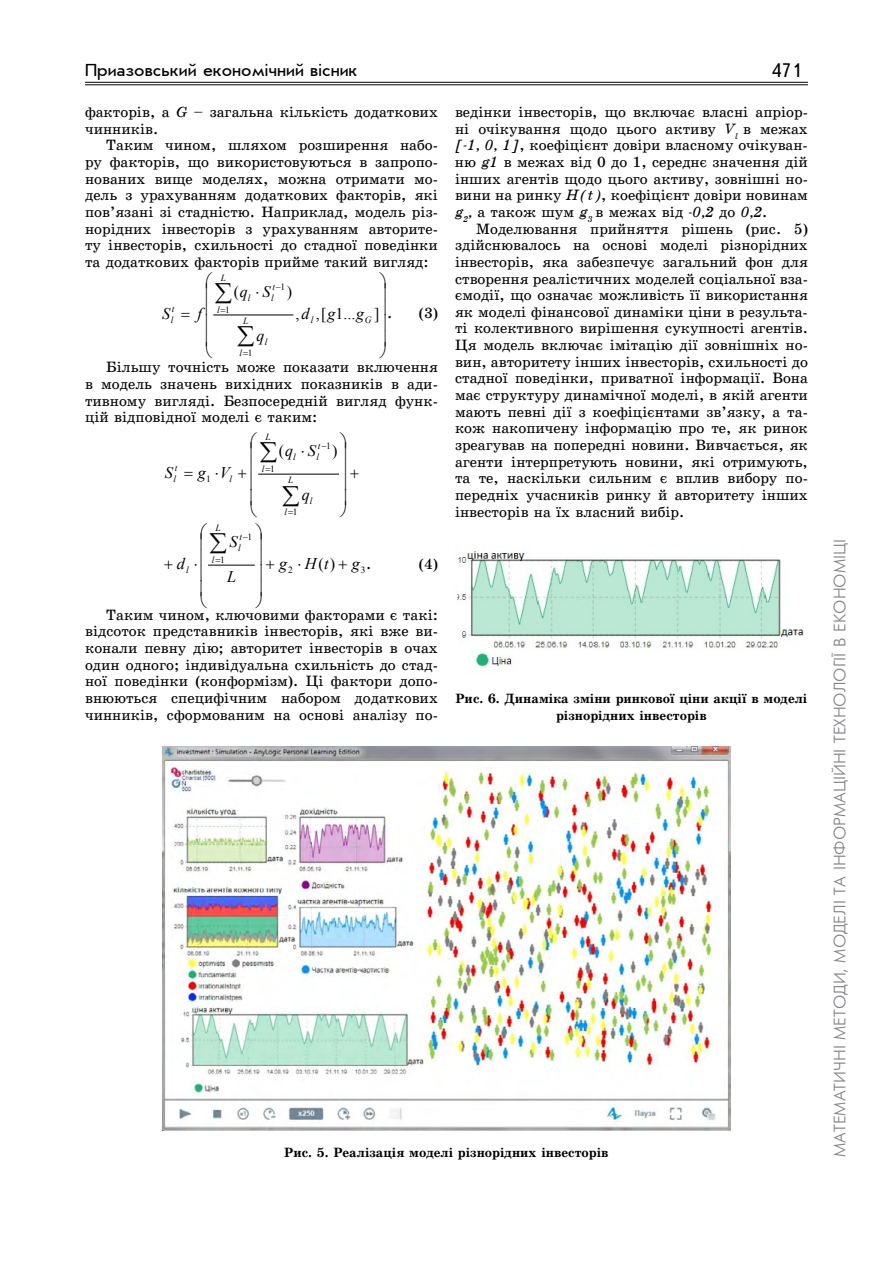
<style>
.page{position:relative;width:893px;height:1263px;background:#fff}
.page>*{position:absolute;margin:0;border:0;box-sizing:border-box;transform-origin:0 0}
.t1{font:19.5px "Ukrainian Text";color:#000}
.t2{font:18px "Ukrainian Journal Sans";color:#000}
.t3{font:16.5px "Ukrainian Futuris";color:#808285}
.t4{font:italic 16.2px "Times New Roman";color:#000}
.t5{font:16.2px "Times New Roman";color:#000}
.t6{font:15px/16.6px "Ukrainian School";color:#000;text-align:justify}
.t7{font:700 13.5px/16.6px "Ukrainian School";color:#000;text-align:center}
.t8{font:italic 9.45px/11.2px "Times New Roman";color:#000}
.t9{font:9.45px "Times New Roman";color:#000}
.s1{font-style:italic}
.s2{font-style:normal}
.s3{font-family:"Ukrainian School";font-style:normal;font-size:15px}
</style>
<div class="page">
<hr style="left:85px;top:82px;width:723px;height:1px;background:#000">
<hr style="left:85px;top:85px;width:723px;height:1px;background:#000">
<hr style="left:214px;top:315px;width:79px;height:1px;background:#000">
<hr style="left:259px;top:474px;width:79px;height:1px;background:#000">
<hr style="left:209px;top:565px;width:45px;height:1px;background:#000">
<img style="left:162px;top:746px;width:569px;height:384px">
<img style="left:457px;top:545px;width:348px;height:123px">
<svg style="left:213px;top:314px;width:19px;height:2px"></svg>
<svg style="left:238px;top:473px;width:39px;height:93px"></svg>
<svg style="left:208px;top:564px;width:18px;height:2px"></svg>
<p class="t2" style="left:85px;top:61px;width:274px">Приазовський економічний вісник</p>
<h1 class="t1" style="left:771px;top:60px;width:32px">471</h1>
<p class="t6" style="left:85px;top:104px;width:354px">факторів, а <span class="s1">G</span> – загальна кількість додаткових чинників.</p>
<p class="t6" style="left:85px;top:137px;width:354px;text-indent:21px">Таким чином, шляхом розширення набо&shy;ру факторів, що використовуються в запропо&shy;нованих вище моделях, можна отримати мо&shy;дель з урахуванням додаткових факторів, які пов’язані зі стадністю. Наприклад, модель різ&shy;норідних інвесторів з урахуванням авторите&shy;ту інвесторів, схильності до стадної поведінки та додаткових факторів прийме такий вигляд:</p>
<p class="t8" style="left:273px;top:281px;width:14px">t−<span class="s2">1</span></p>
<p class="t5" style="left:295px;top:303px;width:86px">, ,[ 1... ]</p>
<p class="t6" style="left:455px;top:104px;width:354px">ведінки інвесторів, що включає власні апріор&shy;ні очікування щодо цього активу <span class="s1">V</span><sub>l</sub> в межах <span class="s1">[-1, 0, 1]</span>, коефіцієнт довіри власному очікуван&shy;ню <span class="s1">g1</span> в межах від 0 до 1, середнє значення дій інших агентів щодо цього активу, зовнішні но&shy;вини на ринку <span class="s1">H(t)</span>, коефіцієнт довіри новинам <span class="s1">g</span><sub>2</sub><span class="s1">,</span> а також шум <span class="s1">g</span><sub>3</sub> в межах від <span class="s1">-0,2</span> до <span class="s1">0,2</span>.</p>
<p class="t6" style="left:455px;top:220px;width:354px;text-indent:21px">Моделювання прийняття рішень (рис. 5) здійснювалось на основі моделі різнорідних інвесторів, яка забезпечує загальний фон для створення реалістичних моделей соціальної вза&shy;ємодії, що означає можливість її використання як моделі фінансової динаміки ціни в результа&shy;ті колективного вирішення сукупності агентів.<br>Ця модель включає імітацію дії зовнішніх но&shy;вин, авторитету інших інвесторів, схильності до стадної поведінки, приватної інформації. Вона має структуру динамічної моделі, в якій агенти мають певні дії з коефіцієнтами зв’язку, а та&shy;кож накопичену інформацію про те, як ринок зреагував на попередні новини. Вивчається, як агенти інтерпретують новини, які отримують, та те, наскільки сильним є вплив вибору по&shy;передніх учасників ринку й авторитету інших інвесторів на їх власний вибір.</p>
<p class="t8" style="left:221px;top:272px;width:7px">L</p>
<p class="t4" style="left:234px;top:281px;width:38px"><span class="s2">(</span>q S</p>
<p class="t5" style="left:287px;top:281px;width:7px">)</p>
<p class="t8" style="left:248px;top:292px;width:4px">l</p>
<p class="t8" style="left:271px;top:292px;width:4px">l</p>
<p class="t8" style="left:217px;top:304px;width:4px">l</p>
<p class="t9" style="left:225px;top:303px;width:6px">1</p>
<p class="t8" style="left:171px;top:303px;width:5px">t l</p>
<p class="t4" style="left:302px;top:302px;width:35px">d g</p>
<p class="t4" style="left:356px;top:302px;width:10px">g</p>
<p class="t4" style="left:257px;top:324px;width:10px">q</p>
<p class="t4" style="left:162px;top:302px;width:10px">S</p>
<p class="t4" style="left:197px;top:302px;width:6px">f</p>
<p class="t6" style="left:387px;top:304px;width:7px">.</p>
<p class="t6" style="left:419px;top:304px;width:21px">(3)</p>
<p class="t6" style="left:85px;top:359px;width:354px;text-indent:21px">Більшу точність може показати включення в модель значень вихідних показників в ади&shy;тивному вигляді. Безпосередній вигляд функ&shy;цій відповідної моделі є таким:</p>
<p class="t8" style="left:318px;top:440px;width:14px">t−<span class="s2">1</span></p>
<p class="t8" style="left:243px;top:315px;width:7px">L</p>
<p class="t8" style="left:311px;top:314px;width:4px">l</p>
<p class="t8" style="left:365px;top:314px;width:8px">G</p>
<p class="t8" style="left:265px;top:336px;width:4px">l</p>
<p class="t8" style="left:239px;top:347px;width:4px">l</p>
<p class="t9" style="left:248px;top:347px;width:6px">1</p>
<p class="t8" style="left:266px;top:431px;width:7px">L</p>
<p class="t4" style="left:279px;top:440px;width:39px"><span class="s2">(</span>q S</p>
<p class="t5" style="left:332px;top:440px;width:7px">)</p>
<p class="t8" style="left:293px;top:451px;width:4px">l</p>
<p class="t8" style="left:317px;top:451px;width:4px">l</p>
<p class="t8" style="left:262px;top:463px;width:4px">l</p>
<p class="t9" style="left:270px;top:462px;width:6px">1</p>
<p class="t8" style="left:173px;top:462px;width:5px">t l</p>
<p class="t9" style="left:206px;top:473px;width:6px">1</p>
<p class="t5" style="left:504px;top:462px;width:18px">( )</p>
<p class="t4" style="left:165px;top:462px;width:10px">S</p>
<p class="t4" style="left:198px;top:462px;width:33px">g V</p>
<p class="t8" style="left:288px;top:474px;width:7px">L</p>
<p class="t8" style="left:284px;top:506px;width:4px">l</p>
<p class="t4" style="left:465px;top:462px;width:51px">g Ht</p>
<p class="t4" style="left:538px;top:462px;width:10px">g</p>
<p class="t8" style="left:229px;top:473px;width:4px">l</p>
<p class="t9" style="left:547px;top:473px;width:6px">3</p>
<p class="t4" style="left:302px;top:483px;width:10px">q</p>
<p class="t8" style="left:310px;top:495px;width:4px">l</p>
<p class="t9" style="left:293px;top:506px;width:6px">1</p>
<p class="t8" style="left:216px;top:522px;width:7px">L</p>
<p class="t8" style="left:239px;top:531px;width:14px">t−<span class="s2">1</span></p>
<p class="t4" style="left:229px;top:531px;width:10px">S</p>
<p class="t8" style="left:238px;top:542px;width:4px">l</p>
<p class="t8" style="left:212px;top:554px;width:4px">l</p>
<p class="t9" style="left:220px;top:553px;width:6px">1</p>
<p class="t5" style="left:318px;top:553px;width:18px">( )</p>
<p class="t4" style="left:177px;top:553px;width:10px">d</p>
<p class="t4" style="left:279px;top:553px;width:51px">g Ht</p>
<p class="t8" style="left:186px;top:564px;width:4px">l</p>
<p class="t6" style="left:419px;top:556px;width:21px">(4)</p>
<p class="t6" style="left:85px;top:606px;width:354px;text-indent:21px">Таким чином, ключовими факторами є такі: відсоток представників інвесторів, які вже ви&shy;конали певну дію; авторитет інвесторів в очах один одного; індивідуальна схильність до стад&shy;ної поведінки (конформізм). Ці фактори допо&shy;внюються специфічним набором додаткових чинників, сформованим на основі аналізу по-</p>
<p class="t4" style="left:352px;top:553px;width:23px">g <span class="s3">.</span>⋅</p>
<p class="t9" style="left:288px;top:564px;width:6px">2</p>
<p class="t9" style="left:361px;top:564px;width:6px">3</p>
<p class="t4" style="left:227px;top:565px;width:11px">L</p>
<p class="t7" style="left:455px;top:691px;width:353px">Рис. 6. Динаміка зміни ринкової ціни акції в моделі різнорідних інвесторів</p>
<p class="t7" style="left:284px;top:1144px;width:326px">Рис. 5. Реалізація моделі різнорідних інвесторів</p>
<p class="t3" style="left:831px;top:1157px;width:619px;rotate:-90deg">МАТЕМАТИЧНІ МЕТОДИ, МОДЕЛІ ТА ІНФОРМАЦІЙНІ ТЕХНОЛОГІЇ В ЕКОНОМІЦІ</p>
</div>
